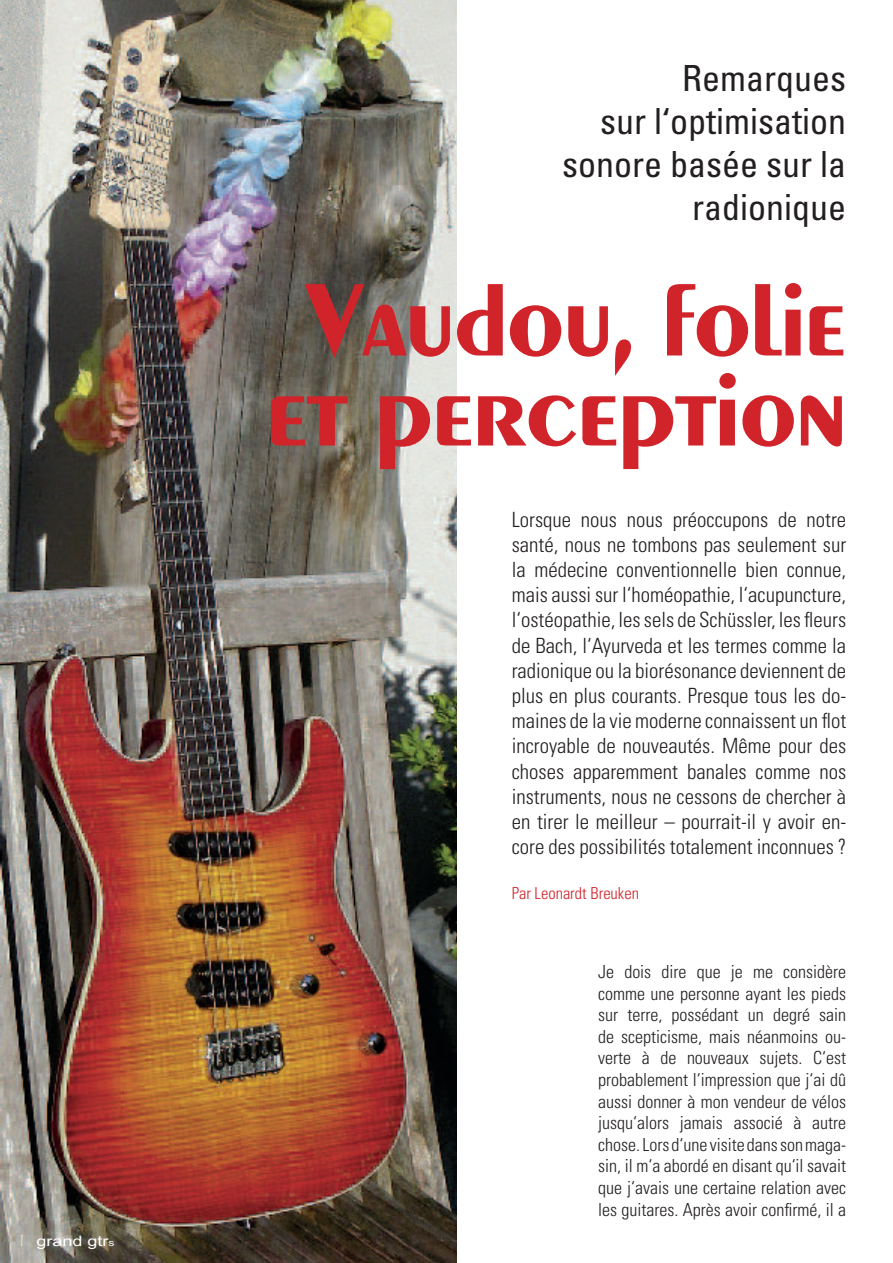
<style>
.page{position:relative;width:893px;height:1263px;background:#fff}
.page>*{position:absolute;margin:0;border:0;box-sizing:border-box;transform-origin:0 0}
.t1{font:99px/90px "Aquavit";color:#d1232a;text-align:center}
.t2{font:condensed 36px/43.2px "Univers LT Std";color:#231f20;text-align:right}
.t3{font:300 condensed 21px/25.2px "Univers LT Std";color:#231f20;text-align:justify}
.t4{font:300 condensed 18px/21.6px "Univers LT Std";color:#231f20;text-align:justify}
.t5{font:300 condensed 16.5px "Univers LT Std";color:#d1232a}
.t6{font:14.4px "Arial";color:#fff;scale:1.25 1}
.s1{font-family:"ITC Eras Std";font-weight:300;font-size:16.5px}
.s2{font-size:9.6px}
</style>
<div class="page">
<img style="left:1px;top:0;width:456px;height:1263px">
<p class="t6" style="left:17px;top:1232px;width:79px"><span class="s1">1</span> grand gtr<span class="s2">s</span></p>
<h2 class="t2" style="left:562px;top:56px;width:285px">Remarques<br>sur l‘optimisation sonore basée sur la radionique</h2>
<h1 class="t1" style="left:267px;top:273px;width:581px">Vaudou, folie et perception</h1>
<p class="t3" style="left:512px;top:507px;width:336px">Lorsque nous nous préoccupons de notre santé, nous ne tombons pas seulement sur la médecine conventionnelle bien connue, mais aussi sur l‘homéopathie, l‘acupuncture, l‘ostéopathie, les sels de Schüssler, les fleurs de Bach, l‘Ayurveda et les termes comme la radionique ou la biorésonance deviennent de plus en plus courants. Presque tous les do&shy;maines de la vie moderne connaissent un flot incroyable de nouveautés. Même pour des choses apparemment banales comme nos instruments, nous ne cessons de chercher à en tirer le meilleur – pourrait-il y avoir en&shy;core des possibilités totalement inconnues ?</p>
<p class="t5" style="left:512px;top:883px;width:129px">Par Leonardt Breuken</p>
<p class="t4" style="left:598px;top:961px;width:250px">Je dois dire que je me considère comme une personne ayant les pieds sur terre, possédant un degré sain de scepticisme, mais néanmoins ou&shy;verte à de nouveaux sujets. C‘est probablement l‘impression que j‘ai dû aussi donner à mon vendeur de vélos jusqu‘alors jamais associé à autre chose. Lors d‘une visite dans son maga&shy;sin, il m‘a abordé en disant qu‘il savait que j‘avais une certaine relation avec les guitares. Après avoir confirmé, il a</p>
</div>
